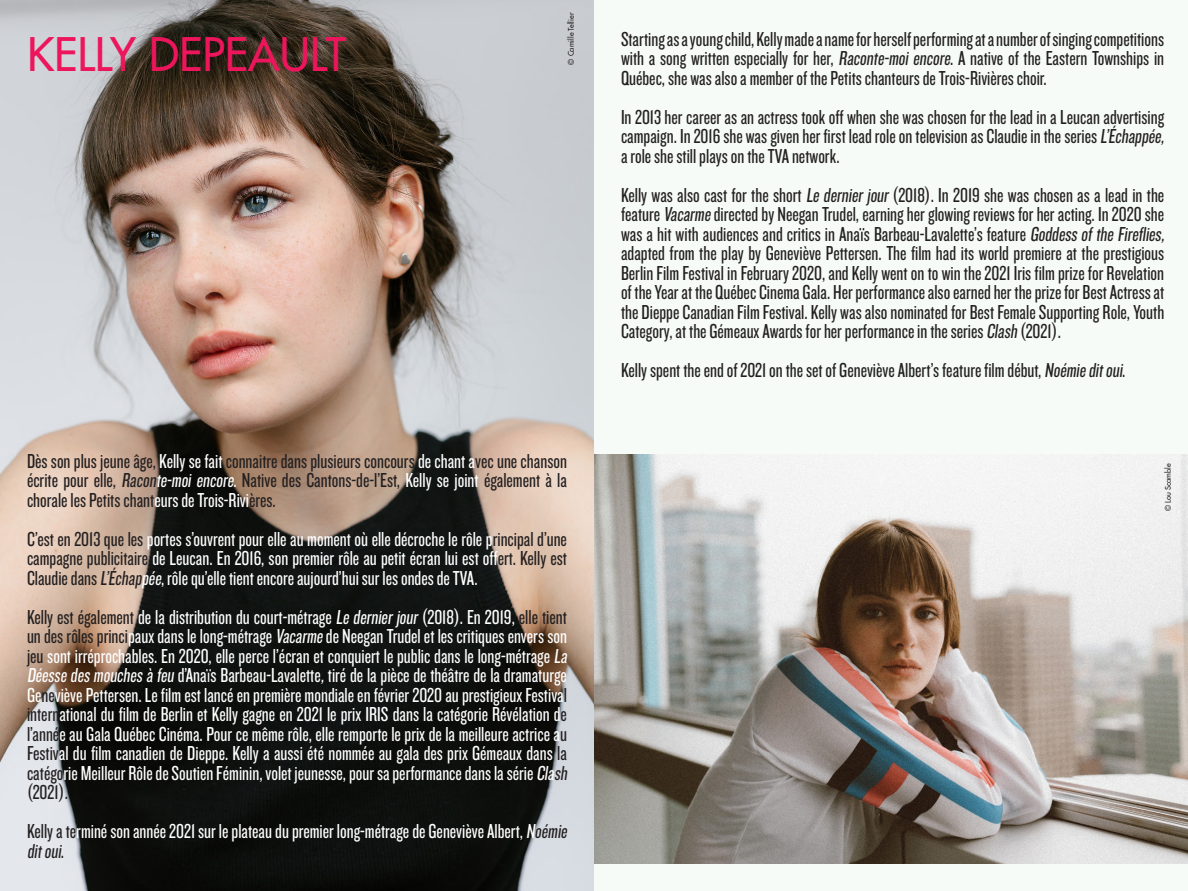
<style>
.page{position:relative;width:1188px;height:891px;background:#fff}
.page>*{position:absolute;margin:0;border:0;box-sizing:border-box;transform-origin:0 0}
.t1{font:45px "Futura";color:#ed155b}
.t2{font:21px/19.5px "Knockout HTF28 Junior Featherwt";color:#231f20;text-align:justify}
.t3{font:21px/19.5px "Knockout HTF28 Junior Featherwt";color:#fff}
.t4{font:7.5px "Futura";color:#231f20}
.s1{color:#fff}
.s2{color:#231f20}
.s3{font-family:"ITC Avant Garde Std";font-size:17.25px}
.s4{font-family:"ITC Avant Garde Std";font-size:17.25px;color:#000}
</style>
<div class="page">
<div style="left:594px;top:0;width:594px;height:891px;background:#f6fbf7"></div>
<img style="left:0;top:0;width:594px;height:891px">
<img style="left:594px;top:454px;width:594px;height:410px">
<h1 class="t1" style="left:27px;top:26px;width:321px">KELLY DEPEAULT</h1>
<p class="t4" style="left:566px;top:65px;width:54px;rotate:-90deg">© Camille Tellier</p>
<p class="t2" style="left:27px;top:452px;width:542px">Dès son plus jeune âge, <span class="s1">Kelly se fait</span> connaitre dans plusieurs concours <span class="s1">de chant a</span>vec une chanson écrite pour elle, Racon<span class="s1">te-moi encore.</span> Native des Cantons-de-l’Est, <span class="s1">Kelly se joint</span> également à la chorale les Petits chant<span class="s1">eurs de Trois-Rivi</span>ères.</p>
<p class="t3" style="left:27px;top:530px;width:542px;text-align:justify"><span class="s2">C’est en 2013 que les</span> portes s’ouvrent pour elle au moment où elle décroche le rôle p<span class="s2">rincipal d’une campagne publicitaire</span> de Leucan. En 2016, son premier rôle au petit écran lui est off<span class="s2">ert. Kelly est Claudie dans L’Échap</span>pée, rôle qu’elle tient encore aujourd’hui sur les ondes de TVA.</p>
<p class="t3" style="left:27px;top:608px;width:545px"><span class="s2">Kelly est également</span> de la distribution du court-métrage Le dernierjour(2018). En 2019, <span class="s2">elle tient un des rôles princi</span>paux dans le long-métrage Vacarme de Neegan Trudel et les critiques envers son <span class="s2">jeu</span> sont irréprochables. En 2020, elle perce l’écran et conquiert le public dans le long-métrage La Déesse des mouches à feu d’Ana<span class="s3">ï</span>s Barbeau-Lavalette,tiré de la pièce de théâtre de la dramaturge Ge<span class="s2">ne</span>viève Pettersen. Le film est lancé en première mondiale en février 2020 au prestigieux Festiva<span class="s2">l intern</span>ational du film de Berlin et Kelly gagne en 2021 le prix IRIS dans la catégorie Révélation d<span class="s2">e l’anné</span>e au Gala Québec Cinéma. Pour ce même rôle, elle remporte le prix de la meilleure actrice a<span class="s2">u Festiv</span>al du film canadien de Dieppe. Kelly a aussi été nommée au gala des prix Gémeaux dans <span class="s2">la catégo</span>rie Meilleur Rôle de Soutien Féminin, volet jeunesse, pour sa performance dans la série Cla<span class="s2">sh (2021).</span></p>
<p class="t3" style="left:27px;top:822px;width:545px"><span class="s2">Kelly a te</span>rminé son année 2021 sur le plateau du premier long-métrage de Geneviève Albert, N<span class="s2">oémie ditoui.</span></p>
<p class="t2" style="left:621px;top:30px;width:545px">Starting as a young child, Kelly made a name for herself performing at a number of singing competitions with a song written especially for her, Raconte-moi encore. A native of the Eastern Townships in Québec, she was also a member of the Petits chanteurs de Trois-Rivières choir.</p>
<p class="t2" style="left:621px;top:108px;width:548px;text-align:left">In 2013 her career as an actress took off when she was chosen for the lead in a Leucan advertising campaign. In 2016 she was given her first lead role on television as Claudie in the series L’Échappée, a role she still plays on the TVA network.</p>
<p class="t2" style="left:621px;top:186px;width:548px;text-align:left">Kelly was also cast for the short Le dernierjour(2018). In 2019 she was chosen as a lead in the feature Vacarme directed by Neegan Trudel, earning her glowing reviews for her acting. In 2020 she was a hit with audiences and critics in Ana<span class="s4">ï</span>s Barbeau-Lavalette’s feature Goddess ofthe Fireflies, adapted from the play by Geneviève Pettersen. The film had its world premiere at the prestigious Berlin Film Festival in February 2020, and Kelly went on to win the 2021 Iris film prize for Revelation of the Year at the Québec Cinema Gala. Her performance also earned her the prize for Best Actress at the Dieppe Canadian Film Festival. Kelly was also nominated for Best Female Supporting Role, Youth Category, at the Gémeaux Awards for her performance in the series Clash (2021).</p>
<p class="t2" style="left:621px;top:361px;width:506px">Kelly spent the end of 2021 on the set of Geneviève Albert’s feature film début, Noémie ditoui.</p>
<p class="t4" style="left:1163px;top:511px;width:49px;rotate:-90deg">© Lou Scamble</p>
</div>
